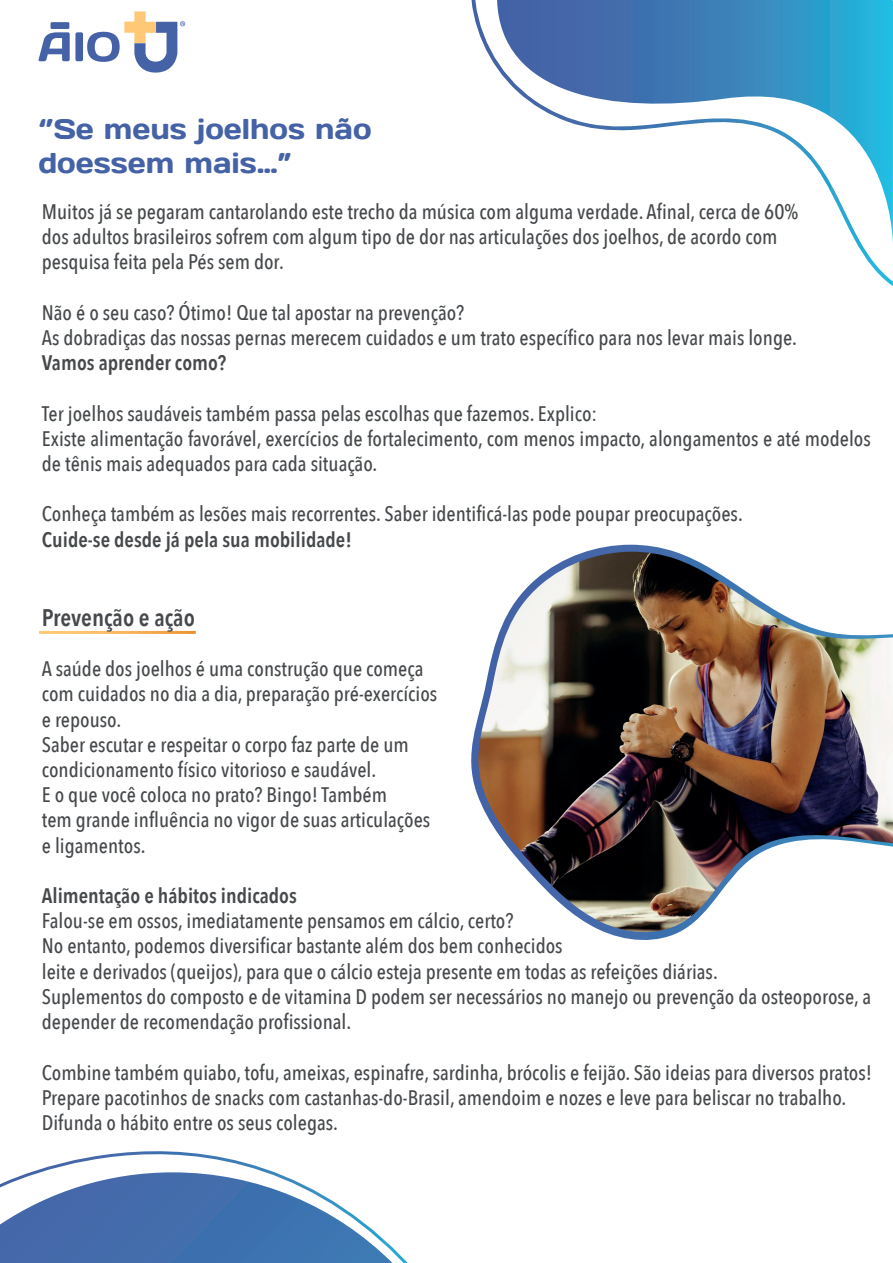
<style>
.page{position:relative;width:893px;height:1263px;background:#fff}
.page>*{position:absolute;margin:0;border:0;box-sizing:border-box;transform-origin:0 0}
.t1{font:28.5px/34.2px "Days";color:#4462a5}
.t2{font:600 24px "Avenir Next Condensed";color:#46494b}
.t3{font:500 21px/25.2px "Avenir Next Condensed";color:#46494b}
.t4{font:600 21px "Avenir Next Condensed";color:#46494b}
</style>
<div class="page">
<svg style="left:39px;top:11px;width:146px;height:62px"></svg>
<svg style="left:471px;top:0;width:422px;height:286px"></svg>
<svg style="left:497px;top:0;width:396px;height:245px"></svg>
<svg style="left:585px;top:545px;width:92px;height:395px"></svg>
<img style="left:471px;top:552px;width:422px;height:381px">
<svg style="left:0;top:1151px;width:408px;height:112px"></svg>
<h1 class="t1" style="left:38px;top:112px;width:335px">‘’Se meus joelhos não doessem mais…”</h1>
<p class="t3" style="left:42px;top:199px;width:758px">Muitos já se pegaram cantarolando este trecho da música com alguma verdade. Afinal, cerca de 60% dos adultos brasileiros sofrem com algum tipo de dor nas articulações dos joelhos, de acordo com pesquisa feita pela Pés sem dor.</p>
<p class="t3" style="left:42px;top:300px;width:757px">Não é o seu caso? Ótimo! Que tal apostar na prevenção?<br>As dobradiças das nossas pernas merecem cuidados e um trato específico para nos levar mais longe.</p>
<p class="t4" style="left:42px;top:345px;width:186px">Vamos aprender como?</p>
<p class="t3" style="left:42px;top:401px;width:830px">Ter joelhos saudáveis também passa pelas escolhas que fazemos. Explico:<br>Existe alimentação favorável, exercícios de fortalecimento, com menos impacto, alongamentos e até modelos de tênis mais adequados para cada situação.</p>
<p class="t3" style="left:42px;top:501px;width:702px">Conheça também as lesões mais recorrentes. Saber identificá-las pode poupar preocupações.</p>
<p class="t4" style="left:42px;top:521px;width:312px">Cuide-se desde já pela sua mobilidade!</p>
<p class="t2" style="left:42px;top:597px;width:155px">Prevenção e ação</p>
<p class="t3" style="left:42px;top:656px;width:397px">A saúde dos joelhos é uma construção que começa com cuidados no dia a dia, preparação pré-exercícios e repouso.<br>Saber escutar e respeitar o corpo faz parte de um condicionamento físico vitorioso e saudável.<br>E o que você coloca no prato? Bingo! Também<br>tem grande influência no vigor de suas articulações e ligamentos.</p>
<p class="t4" style="left:42px;top:877px;width:257px">Alimentação e hábitos indicados</p>
<p class="t3" style="left:42px;top:908px;width:831px">Falou-se em ossos, imediatamente pensamos em cálcio, certo?<br>No entanto, podemos diversificar bastante além dos bem conhecidos<br>leite e derivados (queijos), para que o cálcio esteja presente em todas as refeições diárias.<br>Suplementos do composto e de vitamina D podem ser necessários no manejo ou prevenção da osteoporose, a depender de recomendação profissional.</p>
<p class="t3" style="left:42px;top:1059px;width:832px">Combine também quiabo, tofu, ameixas, espinafre, sardinha, brócolis e feijão. São ideias para diversos pratos!<br>Prepare pacotinhos de snacks com castanhas-do-Brasil, amendoim e nozes e leve para beliscar no trabalho.<br>Difunda o hábito entre os seus colegas.</p>
</div>
